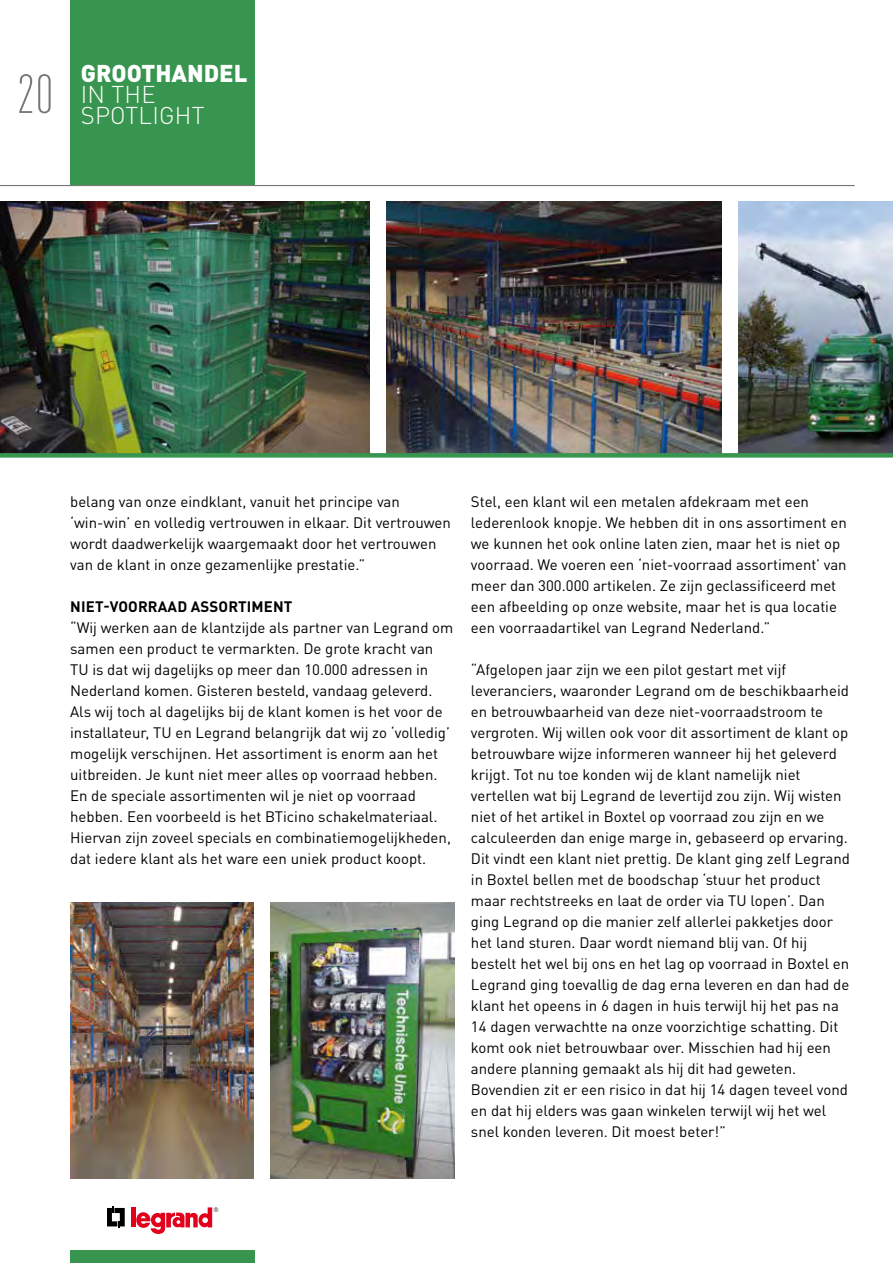
<style>
.page{position:relative;width:893px;height:1263px;background:#fff}
.page>*{position:absolute;margin:0;border:0;box-sizing:border-box;transform-origin:0 0}
.t1{font:300 condensed 54px "DIN Pro";color:#777779}
.t2{font:300 24px/21px "DIN Pro";letter-spacing:.01em;color:#fff}
.t3{font:900 24px "DIN";color:#fff}
.t4{font:15px/21px "DIN Pro";color:#000}
.t5{font:700 15px "DIN Pro";letter-spacing:.01em;color:#000}
</style>
<div class="page">
<div style="left:70px;top:0;width:185px;height:185px;background:#38954f"></div>
<hr style="left:0;top:185px;width:855px;height:1px;background:#777779">
<div style="left:70px;top:1250px;width:185px;height:13px;background:#38954f"></div>
<svg style="left:107px;top:1206px;width:18px;height:22px"></svg>
<hr style="left:131px;top:1207px;width:4px;height:20px;background:#e2001a">
<svg style="left:136px;top:1207px;width:82px;height:27px"></svg>
<img style="left:70px;top:903px;width:184px;height:276px">
<img style="left:271px;top:903px;width:183px;height:276px">
<img style="left:0;top:202px;width:370px;height:251px">
<img style="left:387px;top:202px;width:334px;height:251px">
<img style="left:738px;top:202px;width:155px;height:251px">
<div style="left:0;top:453px;width:893px;height:5px;background:#38954f"></div>
<h1 class="t1" style="left:16px;top:56px;width:39px">20</h1>
<h2 class="t3" style="left:81px;top:57px;width:168px">GROOTHANDEL</h2>
<h2 class="t2" style="left:81px;top:81px;width:125px">IN THE<br>SPOTLIGHT</h2>
<p class="t4" style="left:70px;top:489px;width:382px">belang van onze eindklant, vanuit het principe van ‘win-win’ en volledig vertrouwen in elkaar. Dit vertrouwen wordt daadwerkelijk waargemaakt door het vertrouwen van de klant in onze gezamenlijke prestatie.”</p>
<p class="t5" style="left:70px;top:594px;width:224px">NIET-VOORRAAD ASSORTIMENT</p>
<p class="t4" style="left:70px;top:615px;width:385px">“Wij werken aan de klantzijde als partner van Legrand om samen een product te vermarkten. De grote kracht van TU is dat wij dagelijks op meer dan 10.000 adressen in Nederland komen. Gisteren besteld, vandaag geleverd.<br>Als wij toch al dagelijks bij de klant komen is het voor de installateur, TU en Legrand belangrijk dat wij zo ‘volledig’ mogelijk verschijnen. Het assortiment is enorm aan het uitbreiden. Je kunt niet meer alles op voorraad hebben.<br>En de speciale assortimenten wil je niet op voorraad hebben. Een voorbeeld is het BTicino schakelmateriaal.<br>Hiervan zijn zoveel specials en combinatiemogelijkheden, dat iedere klant als het ware een uniek product koopt.</p>
<p class="t4" style="left:471px;top:489px;width:377px">Stel, een klant wil een metalen afdekraam met een lederenlook knopje. We hebben dit in ons assortiment en we kunnen het ook online laten zien, maar het is niet op voorraad. We voeren een ‘niet-voorraad assortiment’ van meer dan 300.000 artikelen. Ze zijn geclassificeerd met een afbeelding op onze website, maar het is qua locatie een voorraadartikel van Legrand Nederland.”</p>
<p class="t4" style="left:471px;top:657px;width:381px">“Afgelopen jaar zijn we een pilot gestart met vijf leveranciers, waaronder Legrand om de beschikbaarheid en betrouwbaarheid van deze niet-voorraadstroom te vergroten. Wij willen ook voor dit assortiment de klant op betrouwbare wijze informeren wanneer hij het geleverd krijgt. Tot nu toe konden wij de klant namelijk niet vertellen wat bij Legrand de levertijd zou zijn. Wij wisten niet of het artikel in Boxtel op voorraad zou zijn en we calculeerden dan enige marge in, gebaseerd op ervaring.<br>Dit vindt een klant niet prettig. De klant ging zelf Legrand in Boxtel bellen met de boodschap ‘stuur het product maar rechtstreeks en laat de order via TU lopen’. Dan ging Legrand op die manier zelf allerlei pakketjes door het land sturen. Daar wordt niemand blij van. Of hij bestelt het wel bij ons en het lag op voorraad in Boxtel en Legrand ging toevallig de dag erna leveren en dan had de klant het opeens in 6 dagen in huis terwijl hij het pas na 14 dagen verwachtte na onze voorzichtige schatting. Dit komt ook niet betrouwbaar over. Misschien had hij een andere planning gemaakt als hij dit had geweten.<br>Bovendien zit er een risico in dat hij 14 dagen teveel vond en dat hij elders was gaan winkelen terwijl wij het wel snel konden leveren. Dit moest beter!”</p>
</div>
